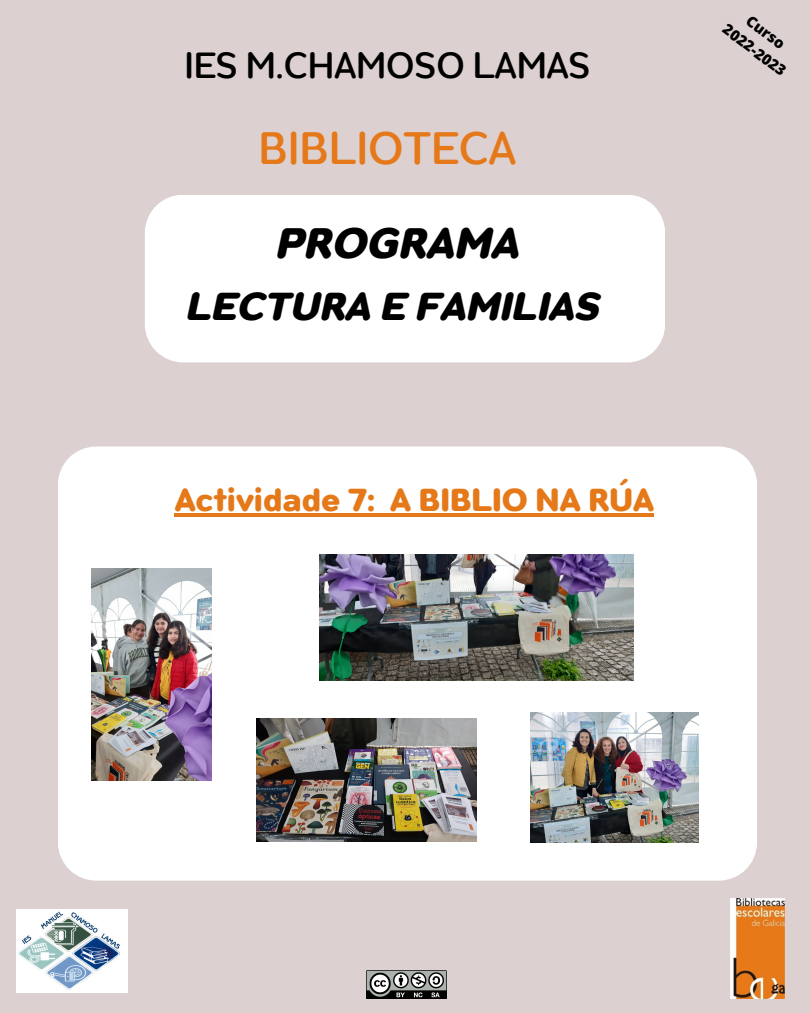
<style>
.page{position:relative;width:810px;height:1013px;background:#fff}
.page>*{position:absolute;margin:0;border:0;box-sizing:border-box;transform-origin:0 0}
.t1{font:500 50px "Opun";color:#e5791a}
.t2{font:italic 800 46.9px "Opun";color:#000}
.t3{font:italic 800 42.9px "Opun";color:#000}
.t4{font:500 40px "Opun";color:#000}
.t5{font:800 35px "Opun";color:#e5791a}
.t6{font:800 15px "Open Sans";color:#000}
</style>
<div class="page">
<div style="left:0;top:0;width:810px;height:1012px;background:#dcd0d0"></div>
<img style="left:17px;top:909px;width:111px;height:83px">
<img style="left:730px;top:898px;width:55px;height:100px">
<div style="left:145px;top:195px;width:520px;height:167px;background:#fff"></div>
<img style="left:367px;top:970px;width:79px;height:28px">
<div style="left:58px;top:446px;width:699px;height:434px;background:#fff"></div>
<img style="left:530px;top:712px;width:169px;height:130px">
<img style="left:92px;top:568px;width:119px;height:212px">
<img style="left:319px;top:554px;width:314px;height:126px">
<img style="left:257px;top:718px;width:219px;height:123px">
<hr style="left:175px;top:513px;width:200px;height:3px;background:#e5791a">
<hr style="left:375px;top:513px;width:15px;height:3px;background:#e5791a">
<hr style="left:390px;top:513px;width:264px;height:3px;background:#e5791a">
<p class="t4" style="left:184px;top:41px;width:407px">IES M.CHAMOSO LAMAS</p>
<p class="t1" style="left:259px;top:118px;width:259px">BIBLIOTECA</p>
<p class="t2" style="left:274px;top:214px;width:245px">PROGRAMA</p>
<p class="t3" style="left:185px;top:280px;width:415px">LECTURA E FAMILIAS</p>
<p class="t5" style="left:175px;top:478px;width:481px">Actividade 7: A BIBLIO NA RÚA</p>
<p class="t6" style="left:754px;top:10px;width:46px;rotate:37deg">Curso</p>
<p class="t6" style="left:731px;top:19px;width:76px;rotate:37deg">2022-2023</p>
</div>
